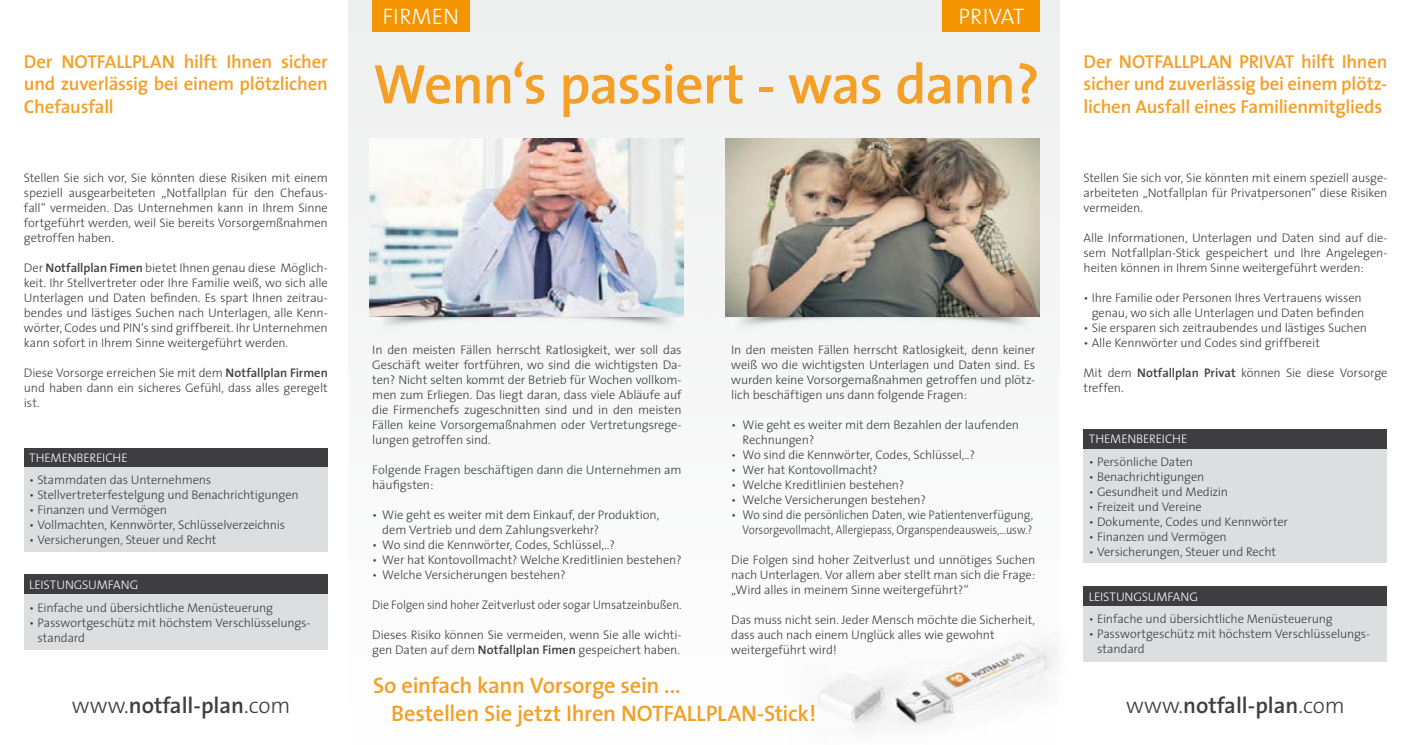
<style>
.page{position:relative;width:1407px;height:745px;background:#fff}
.page>*{position:absolute;margin:0;border:0;box-sizing:border-box;transform-origin:0 0}
.t1{font:600 56.25px "The Sans";letter-spacing:-.025em;color:#f49f25}
.t2{font:600 22.5px/27.9px "The Sans";letter-spacing:-.01em;color:#f49f25}
.t3{font:600 22.5px "The Sans";color:#3e3d40}
.t4{font:300 22.5px "The Sans";color:#fff}
.t5{font:600 18.75px/22.5px "The Sans";letter-spacing:-.015em;color:#f49f25;text-align:justify}
.t6{font:300 12.5px/15px "The Sans";letter-spacing:-.01em;color:#3e3d40;text-align:justify}
.t7{font:300 12.5px "The Sans";letter-spacing:-.01em;color:#fff}
.t8{font:300 12.5px "The Sans";letter-spacing:-.01em;color:#3e3d40;scale:.94 1}
.s1{font-weight:600}
.s2{font-weight:300}
</style>
<div class="page">
<div style="left:348px;top:0;width:711px;height:744px;background:#f8f8f8"></div>
<img style="left:821px;top:646px;width:227px;height:78px">
<img style="left:369px;top:316px;width:315px;height:10px">
<img style="left:370px;top:139px;width:313px;height:177px">
<img style="left:725px;top:316px;width:315px;height:10px">
<img style="left:726px;top:139px;width:313px;height:177px">
<div style="left:372px;top:0;width:97px;height:31px;background:#f39400"></div>
<div style="left:943px;top:0;width:97px;height:31px;background:#f39400"></div>
<div style="left:24px;top:447px;width:304px;height:22px;background:#3e3d40"></div>
<div style="left:1082px;top:429px;width:304px;height:21px;background:#3e3d40"></div>
<div style="left:24px;top:574px;width:304px;height:21px;background:#3e3d40"></div>
<div style="left:1082px;top:586px;width:304px;height:21px;background:#3e3d40"></div>
<div style="left:24px;top:467px;width:304px;height:84px;background:#dddedf"></div>
<div style="left:1082px;top:449px;width:304px;height:113px;background:#dddedf"></div>
<div style="left:24px;top:594px;width:304px;height:55px;background:#dddedf"></div>
<div style="left:1082px;top:605px;width:304px;height:56px;background:#dddedf"></div>
<h3 class="t5" style="left:24px;top:50px;width:305px">Der NOTFALLPLAN hilft Ihnen sicher und zuverlässig bei einem plötzlichen Chefausfall</h3>
<p class="t6" style="left:24px;top:170px;width:305px">Stellen Sie sich vor, Sie könnten diese Risiken mit einem speziell ausgearbeiteten „Notfallplan für den Chefaus&shy;fall“ vermeiden. Das Unternehmen kann in Ihrem Sinne fortgeführt werden, weil Sie bereits Vorsorgemßnahmen getroffen haben.</p>
<p class="t6" style="left:24px;top:260px;width:305px">Der <span class="s1">Notfallplan Fimen</span> bietet Ihnen genau diese Möglich&shy;keit. Ihr Stellvertreter oder Ihre Familie weiß, wo sich alle Unterlagen und Daten befinden. Es spart Ihnen zeitrau&shy;bendes und lästiges Suchen nach Unterlagen, alle Kenn&shy;wörter, Codes und PIN‘s sind griffbereit. Ihr Unternehmen kann sofort in Ihrem Sinne weitergeführt werden.</p>
<p class="t6" style="left:24px;top:365px;width:305px">Diese Vorsorge erreichen Sie mit dem <span class="s1">Notfallplan Firmen </span>und haben dann ein sicheres Gefühl, dass alles geregelt ist.</p>
<p class="t7" style="left:29px;top:446px;width:100px">THEMENBEREICHE</p>
<p class="t6" style="left:29px;top:471px;width:184px">• Stammdaten das Unternehmens</p>
<p class="t6" style="left:29px;top:486px;width:271px">• Stellvertreterfestelgung und Benachrichtigungen</p>
<p class="t6" style="left:29px;top:501px;width:139px">• Finanzen und Vermögen</p>
<p class="t6" style="left:29px;top:516px;width:257px">• Vollmachten, Kennwörter, Schlüsselverzeichnis</p>
<p class="t6" style="left:29px;top:531px;width:189px">• Versicherungen, Steuer und Recht</p>
<p class="t7" style="left:29px;top:574px;width:111px">LEISTUNGSUMFANG</p>
<p class="t6" style="left:29px;top:599px;width:245px">• Einfache und übersichtliche Menüsteuerung</p>
<p class="t6" style="left:37px;top:614px;width:275px;text-indent:-8px">• Passwortgeschütz mit höchstem Verschlüsselungs&shy;standard</p>
<h2 class="t4" style="left:382px;top:-2px;width:78px">FIRMEN</h2>
<h2 class="t4" style="left:958px;top:-2px;width:67px">PRIVAT</h2>
<h1 class="t1" style="left:373px;top:37px;width:668px">Wenn‘s passiert - was dann?</h1>
<p class="t6" style="left:372px;top:341px;width:311px">In den meisten Fällen herrscht Ratlosigkeit, wer soll das Geschäft weiter fortführen, wo sind die wichtigsten Da&shy;ten? Nicht selten kommt der Betrieb für Wochen vollkom&shy;men zum Erliegen. Das liegt daran, dass viele Abläufe auf die Firmenchefs zugeschnitten sind und in den meisten Fällen keine Vorsorgemaßnahmen oder Vertretungsrege&shy;lungen getroffen sind.</p>
<p class="t6" style="left:372px;top:461px;width:311px">Folgende Fragen beschäftigen dann die Unternehmen am häufigsten:</p>
<p class="t6" style="left:382px;top:506px;width:278px;text-indent:-10px">• Wie geht es weiter mit dem Einkauf, der Produktion, dem Vertrieb und dem Zahlungsverkehr?</p>
<p class="t6" style="left:372px;top:536px;width:244px">• Wo sind die Kennwörter, Codes, Schlüssel,..?</p>
<p class="t6" style="left:372px;top:551px;width:311px">• Wer hat Kontovollmacht? Welche Kreditlinien bestehen?</p>
<p class="t6" style="left:372px;top:566px;width:195px">• Welche Versicherungen bestehen?</p>
<p class="t8" style="left:372px;top:594px;width:330px">Die Folgen sind hoher Zeitverlust oder sogar Umsatzeinbußen.</p>
<p class="t6" style="left:372px;top:626px;width:311px">Dieses Risiko können Sie vermeiden, wenn Sie alle wichti&shy;gen Daten auf dem <span class="s1">Notfallplan Fimen</span> gespeichert haben.</p>
<p class="t6" style="left:731px;top:341px;width:305px">In den meisten Fällen herrscht Ratlosigkeit, denn keiner weiß wo die wichtigsten Unterlagen und Daten sind. Es wurden keine Vorsorgemaßnahmen getroffen und plötz&shy;lich beschäftigen uns dann folgende Fragen:</p>
<p class="t6" style="left:742px;top:416px;width:278px;text-indent:-11px">• Wie geht es weiter mit dem Bezahlen der laufenden<br>Rechnungen?</p>
<p class="t6" style="left:731px;top:446px;width:245px">• Wo sind die Kennwörter, Codes, Schlüssel,..?</p>
<p class="t6" style="left:731px;top:461px;width:148px">• Wer hat Kontovollmacht?</p>
<p class="t6" style="left:731px;top:476px;width:174px">• Welche Kreditlinien bestehen?</p>
<p class="t6" style="left:731px;top:491px;width:196px">• Welche Versicherungen bestehen?</p>
<p class="t6" style="left:731px;top:506px;width:303px;text-align:right">• Wo sind die persönlichen Daten, wie Patientenverfügung,<br>Vorsorgevollmacht, Allergiepass, Organspendeausweis,…usw.?</p>
<p class="t6" style="left:731px;top:551px;width:305px">Die Folgen sind hoher Zeitverlust und unnötiges Suchen nach Unterlagen. Vor allem aber stellt man sich die Frage: „Wird alles in meinem Sinne weitergeführt?“</p>
<p class="t6" style="left:731px;top:611px;width:305px;text-align:left">Das muss nicht sein. Jeder Mensch möchte die Sicherheit, dass auch nach einem Unglück alles wie gewohnt weitergeführt wird!</p>
<h3 class="t5" style="left:1083px;top:50px;width:305px">Der NOTFALLPLAN PRIVAT hilft Ihnen sicher und zuverlässig bei einem plötz&shy;lichen Ausfall eines Familienmitglieds</h3>
<p class="t6" style="left:1083px;top:170px;width:305px">Stellen Sie sich vor, Sie könnten mit einem speziell ausge&shy;arbeiteten „Notfallplan für Privatpersonen“ diese Risiken vermeiden.</p>
<p class="t6" style="left:1083px;top:230px;width:305px">Alle Informationen, Unterlagen und Daten sind auf die&shy;sem Notfallplan-Stick gespeichert und Ihre Angelegen&shy;heiten können in Ihrem Sinne weitergeführt werden:</p>
<p class="t6" style="left:1083px;top:290px;width:282px;text-align:right">• Ihre Familie oder Personen Ihres Vertrauens wissen genau, wo sich alle Unterlagen und Daten befinden</p>
<p class="t6" style="left:1083px;top:320px;width:285px">• Sie ersparen sich zeitraubendes und lästiges Suchen</p>
<p class="t6" style="left:1083px;top:335px;width:238px">• Alle Kennwörter und Codes sind griffbereit</p>
<p class="t6" style="left:1083px;top:365px;width:305px">Mit dem <span class="s1">Notfallplan Privat</span> können Sie diese Vorsorge treffen.</p>
<p class="t7" style="left:1089px;top:428px;width:100px">THEMENBEREICHE</p>
<p class="t6" style="left:1089px;top:453px;width:106px">• Persönliche Daten</p>
<p class="t6" style="left:1089px;top:468px;width:117px">• Benachrichtigungen</p>
<p class="t6" style="left:1089px;top:483px;width:141px">• Gesundheit und Medizin</p>
<p class="t6" style="left:1089px;top:498px;width:114px">• Freizeit und Vereine</p>
<p class="t6" style="left:1089px;top:513px;width:201px">• Dokumente, Codes und Kennwörter</p>
<p class="t6" style="left:1089px;top:528px;width:139px">• Finanzen und Vermögen</p>
<p class="t6" style="left:1089px;top:543px;width:189px">• Versicherungen, Steuer und Recht</p>
<p class="t7" style="left:1089px;top:586px;width:111px">LEISTUNGSUMFANG</p>
<p class="t6" style="left:1089px;top:611px;width:245px">• Einfache und übersichtliche Menüsteuerung</p>
<p class="t6" style="left:1097px;top:626px;width:275px;text-indent:-8px">• Passwortgeschütz mit höchstem Verschlüsselungs&shy;standard</p>
<h2 class="t2" style="left:391px;top:670px;width:426px;text-indent:-18px">So einfach kann Vorsorge sein ...<br>Bestellen Sie jetzt Ihren NOTFALLPLAN-Stick!</h2>
<h2 class="t3" style="left:72px;top:686px;width:220px"><span class="s2">www.</span>notfall-plan<span class="s2">.com</span></h2>
<h2 class="t3" style="left:1126px;top:686px;width:220px"><span class="s2">www.</span>notfall-plan<span class="s2">.com</span></h2>
</div>
